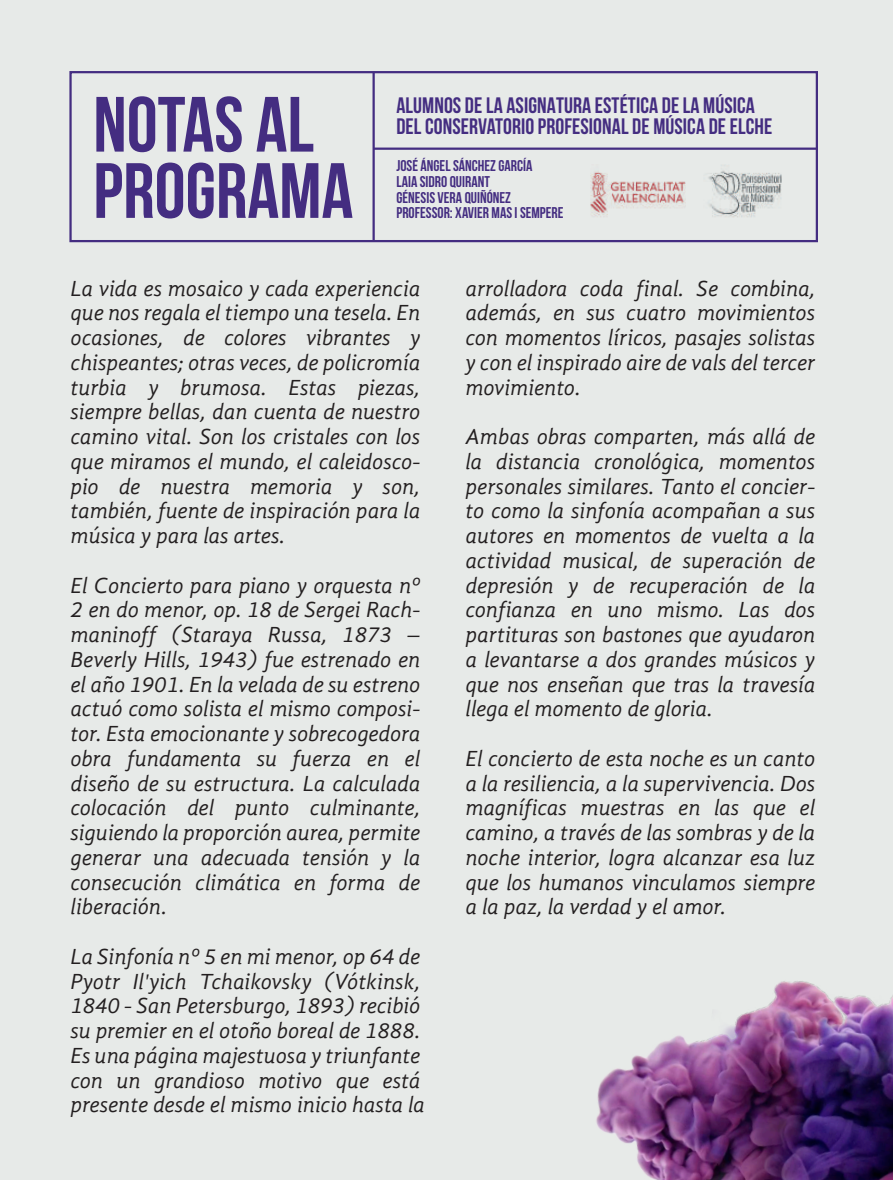
<style>
.page{position:relative;width:893px;height:1180px;background:#e7eae8}
.page>*{position:absolute;margin:0;border:0;box-sizing:border-box;transform-origin:0 0}
.t1{font:italic 22.5px/24.8px "Gandhi Sans";color:#231f20;text-align:justify}
.t2{font:700 22.28px/20.9px "Bebas Neue";letter-spacing:.005em;color:#442d81}
.t3{font:700 15.53px/15.5px "Bebas Neue";color:#442d81}
</style>
<div class="page">
<img style="left:596px;top:981px;width:297px;height:199px">
<svg style="left:96px;top:96px;width:146px;height:56px"></svg>
<svg style="left:257px;top:97px;width:56px;height:55px"></svg>
<svg style="left:96px;top:163px;width:256px;height:55px"></svg>
<img style="left:590px;top:165px;width:192px;height:52px">
<div style="left:69px;top:71px;width:749px;height:171px;border:2px solid #442d81"></div>
<hr style="left:372px;top:72px;width:3px;height:169px;background:#442d81">
<hr style="left:374px;top:148px;width:443px;height:2px;background:#442d81">
<p class="t2" style="left:396px;top:95px;width:377px">ALUMNOS DE LA ASIGNATURA ESTÉTICA DE LA MÚSICA<br>DEL CONSERVATORIO PROFESIONAL DE MÚSICA DE ELCHE</p>
<p class="t3" style="left:396px;top:158px;width:169px">JOSÉ ÁNGEL SÁNCHEZ GARCÍA<br>LAIA SIDRO QUIRANT<br>GÉNESIS VERA QUIÑÓNEZ<br>PROFESSOR: XAVIER MAS I SEMPERE</p>
<p class="t1" style="left:71px;top:276px;width:351px">La vida es mosaico y cada experiencia que nos regala el tiempo una tesela. En ocasiones, de colores vibrantes y chispeantes; otras veces, de policromía turbia y brumosa. Estas piezas, siempre bellas, dan cuenta de nuestro camino vital. Son los cristales con los que miramos el mundo, el caleidosco&shy;pio de nuestra memoria y son, también, fuente de inspiración para la música y para las artes.</p>
<p class="t1" style="left:71px;top:573px;width:351px">El Concierto para piano y orquesta nº 2 en do menor, op. 18 de Sergei Rach&shy;maninoff (Staraya Russa, 1873 – Beverly Hills, 1943) fue estrenado en el año 1901. En la velada de su estreno actuó como solista el mismo composi&shy;tor. Esta emocionante y sobrecogedora obra fundamenta su fuerza en el diseño de su estructura. La calculada colocación del punto culminante, siguiendo la proporción aurea, permite generar una adecuada tensión y la consecución climática en forma de liberación.</p>
<p class="t1" style="left:71px;top:944px;width:356px;text-align:left">La Sinfonía nº 5 en mi menor, op 64 de Pyotr Il'yich Tchaikovsky (Vótkinsk, 1840 - San Petersburgo, 1893) recibió su premier en el otoño boreal de 1888.<br>Es una página majestuosa y triunfante con un grandioso motivo que está presente desde el mismo inicio hasta la</p>
<p class="t1" style="left:465px;top:276px;width:351px">arrolladora coda final. Se combina, además, en sus cuatro movimientos con momentos líricos, pasajes solistas y con el inspirado aire de vals del tercer movimiento.</p>
<p class="t1" style="left:465px;top:424px;width:351px">Ambas obras comparten, más allá de la distancia cronológica, momentos personales similares. Tanto el concier&shy;to como la sinfonía acompañan a sus autores en momentos de vuelta a la actividad musical, de superación de depresión y de recuperación de la confianza en uno mismo. Las dos partituras son bastones que ayudaron a levantarse a dos grandes músicos y que nos enseñan que tras la travesía llega el momento de gloria.</p>
<p class="t1" style="left:465px;top:746px;width:351px">El concierto de esta noche es un canto a la resiliencia, a la supervivencia. Dos magníficas muestras en las que el camino, a través de las sombras y de la noche interior, logra alcanzar esa luz que los humanos vinculamos siempre a la paz, la verdad y el amor.</p>
</div>
